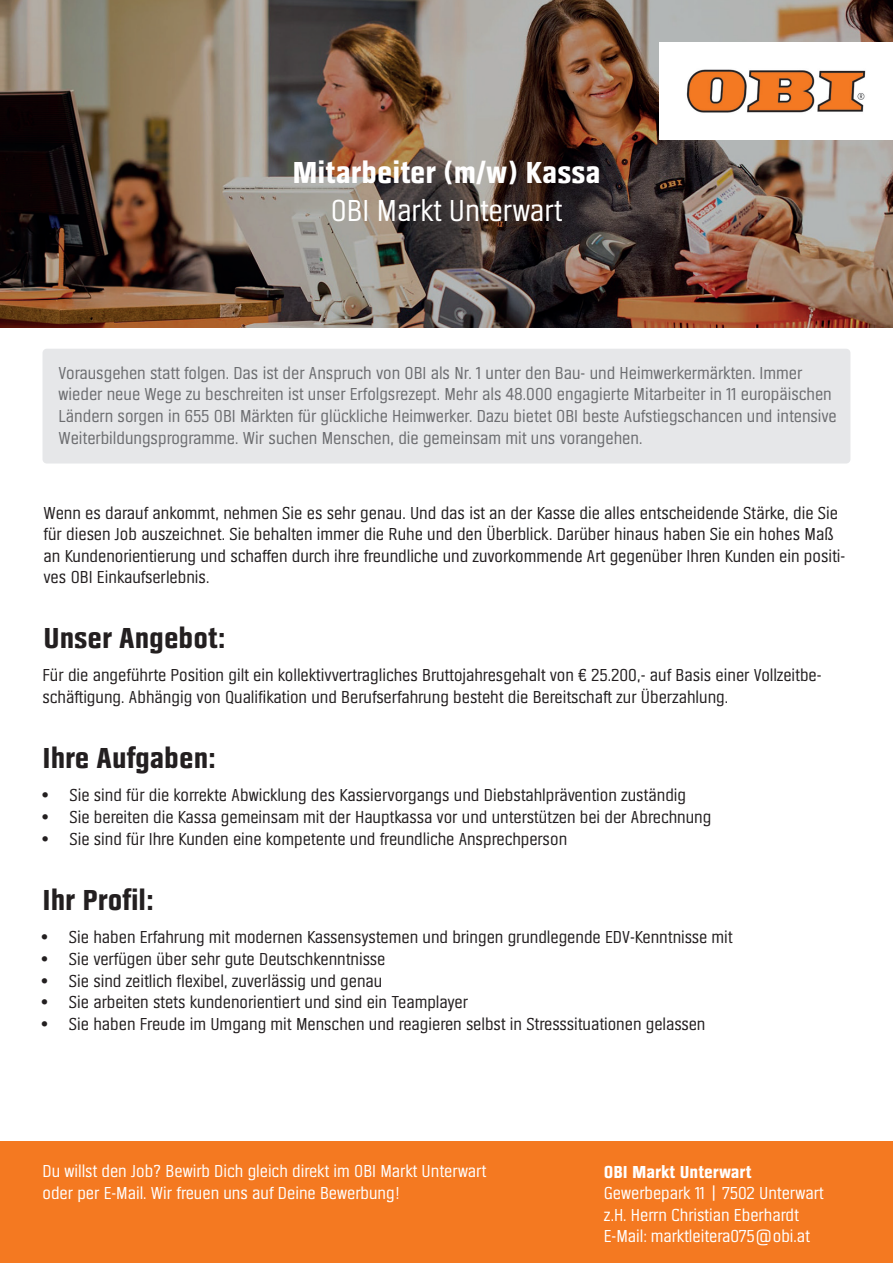
<style>
.page{position:relative;width:893px;height:1263px;background:#fff}
.page>*{position:absolute;margin:0;border:0;box-sizing:border-box;transform-origin:0 0}
.t1{font:700 31.5px "Obi Sans ML";color:#fff}
.t2{font:31.5px "Obi Sans ML";color:#fff}
.t3{font:700 30px "Obi Sans ML";color:#231f20}
.t4{font:18px/21.6px "Obi Sans ML";color:#231f20}
.t5{font:18px/21.6px "Obi Sans ML";color:#6c6d70}
.t6{font:18px/21.6px "Obi Sans ML";color:#fff}
.t7{font:700 18px "Obi Sans ML";color:#fff}
</style>
<div class="page">
<div style="left:0;top:1142px;width:893px;height:121px;background:#f47921"></div>
<img style="left:0;top:0;width:893px;height:327px">
<div style="left:43px;top:349px;width:807px;height:114px;background:#e6e7e9;border-radius:4px"></div>
<h1 class="t1" style="left:292px;top:154px;width:310px">Mitarbeiter (m/w) Kassa</h1>
<h1 class="t2" style="left:331px;top:194px;width:233px">OBI Markt Unterwart</h1>
<p class="t5" style="left:59px;top:362px;width:780px">Vorausgehen statt folgen. Das ist der Anspruch von OBI als Nr. 1 unter den Bau- und Heimwerkermärkten. Immer wieder neue Wege zu beschreiten ist unser Erfolgsrezept. Mehr als 48.000 engagierte Mitarbeiter in 11 europäischen Ländern sorgen in 655 OBI Märkten für glückliche Heimwerker. Dazu bietet OBI beste Aufstiegschancen und intensive Weiterbildungsprogramme. Wir suchen Menschen, die gemeinsam mit uns vorangehen.</p>
<p class="t4" style="left:44px;top:502px;width:803px">Wenn es darauf ankommt, nehmen Sie es sehr genau. Und das ist an der Kasse die alles entscheidende Stärke, die Sie für diesen Job auszeichnet. Sie behalten immer die Ruhe und den Überblick. Darüber hinaus haben Sie ein hohes Maß an Kundenorientierung und schaffen durch ihre freundliche und zuvorkommende Art gegenüber Ihren Kunden ein positi&shy;ves OBI Einkaufserlebnis.</p>
<h2 class="t3" style="left:43px;top:621px;width:183px">Unser Angebot:</h2>
<p class="t4" style="left:43px;top:665px;width:781px">Für die angeführte Position gilt ein kollektivvertragliches Bruttojahresgehalt von € 25.200,- auf Basis einer Vollzeitbe&shy;schäftigung. Abhängig von Qualifikation und Berufserfahrung besteht die Bereitschaft zur Überzahlung.</p>
<h2 class="t3" style="left:43px;top:740px;width:175px">Ihre Aufgaben:</h2>
<p class="t4" style="left:43px;top:785px;width:645px">• Sie sind für die korrekte Abwicklung des Kassiervorgangs und Diebstahlprävention zuständig</p>
<p class="t4" style="left:43px;top:807px;width:670px">• Sie bereiten die Kassa gemeinsam mit der Hauptkassa vor und unterstützen bei der Abrechnung</p>
<p class="t4" style="left:43px;top:828px;width:526px">• Sie sind für Ihre Kunden eine kompetente und freundliche Ansprechperson</p>
<h2 class="t3" style="left:43px;top:882px;width:112px">Ihr Profil:</h2>
<p class="t4" style="left:42px;top:927px;width:692px">• Sie haben Erfahrung mit modernen Kassensystemen und bringen grundlegende EDV-Kenntnisse mit</p>
<p class="t4" style="left:42px;top:949px;width:345px">• Sie verfügen über sehr gute Deutschkenntnisse</p>
<p class="t4" style="left:42px;top:970px;width:342px">• Sie sind zeitlich flexibel, zuverlässig und genau</p>
<p class="t4" style="left:42px;top:992px;width:428px">• Sie arbeiten stets kundenorientiert und sind ein Teamplayer</p>
<p class="t4" style="left:42px;top:1013px;width:665px">• Sie haben Freude im Umgang mit Menschen und reagieren selbst in Stresssituationen gelassen</p>
<p class="t6" style="left:43px;top:1160px;width:445px">Du willst den Job? Bewirb Dich gleich direkt im OBI Markt Unterwart oder per E-Mail. Wir freuen uns auf Deine Bewerbung!</p>
<p class="t7" style="left:604px;top:1161px;width:149px">OBI Markt Unterwart</p>
<p class="t6" style="left:604px;top:1183px;width:221px">Gewerbepark 11 | 7502 Unterwart z.H. Herrn Christian Eberhardt<br>E-Mail: marktleitera075@obi.at</p>
</div>
